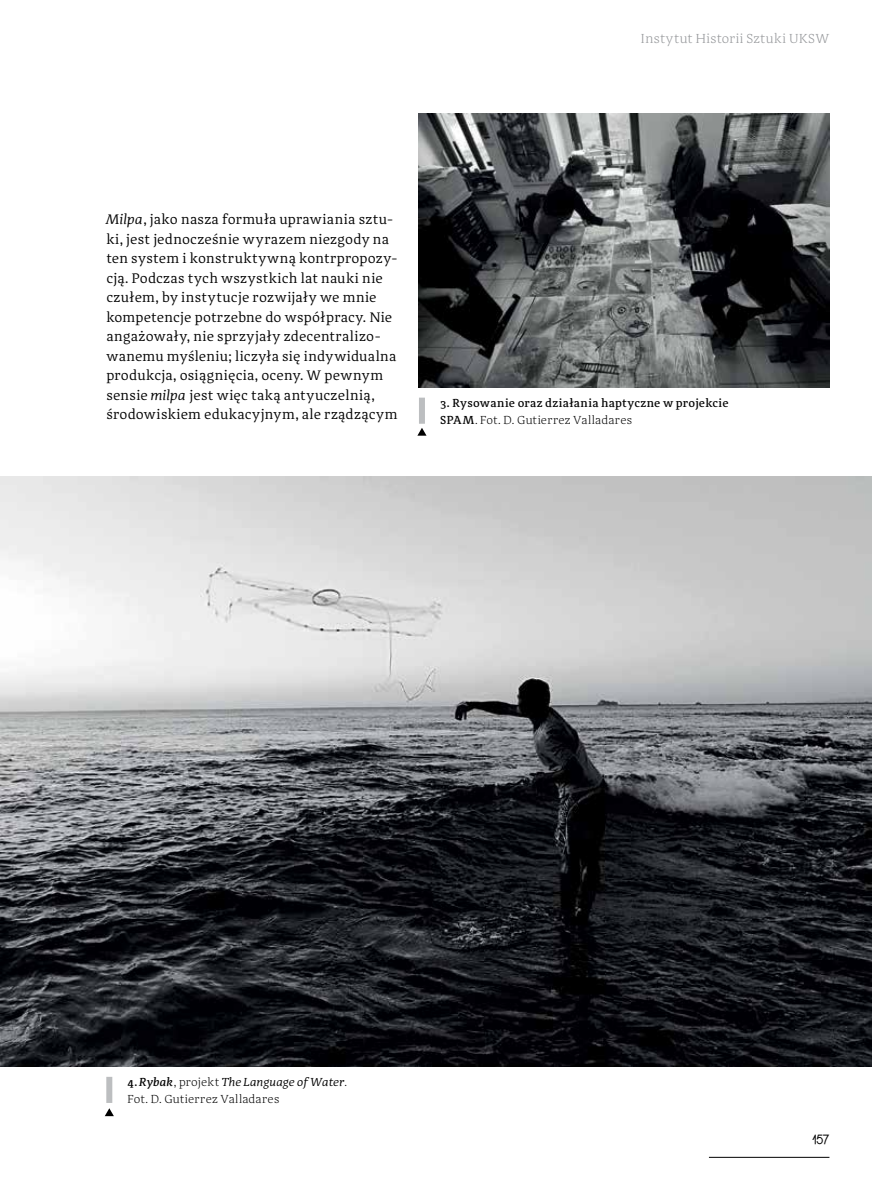
<style>
.page{position:relative;width:872px;height:1191px;background:#fff}
.page>*{position:absolute;margin:0;border:0;box-sizing:border-box;transform-origin:0 0}
.t1{font:14.25px/19.5px "Adagio Serif";letter-spacing:.015em;color:#000}
.t2{font:300 13.5px "Adagio Serif";letter-spacing:.03em;color:#939598}
.t3{font:500 12px/16.5px "Adagio Serif";letter-spacing:.02em;color:#000}
.t4{font:300 12px/16.5px "Adagio Serif";letter-spacing:.02em;color:#000}
.t5{font:100 12px "Nordica";color:#000}
.s1{font-style:italic}
.s2{font-weight:300}
.s3{font-weight:500}
.s4{font-weight:500;font-style:italic}
.s5{font-weight:400;font-style:italic}
</style>
<div class="page">
<hr style="left:709px;top:1157px;width:120px;height:1px;background:#000">
<img style="left:419px;top:113px;width:410px;height:274px">
<img style="left:0;top:476px;width:872px;height:590px">
<div style="left:419px;top:397px;width:6px;height:27px;background:#bcbec0"></div>
<div style="left:106px;top:1076px;width:6px;height:27px;background:#bcbec0"></div>
<svg style="left:417px;top:428px;width:9px;height:8px"></svg>
<svg style="left:105px;top:1108px;width:9px;height:8px"></svg>
<p class="t2" style="left:641px;top:30px;width:190px">Instytut Historii Sztuki UKSW</p>
<p class="t1" style="left:106px;top:210px;width:293px"><span class="s1">Milpa</span>, jako nasza formuła uprawiania sztu&shy;ki, jest jednocześnie wyrazem niezgody na ten system i konstruktywną kontrpropozy&shy;cją. Podczas tych wszystkich lat nauki nie czułem, by instytucje rozwijały we mnie kompetencje potrzebne do współpracy. Nie angażowały, nie sprzyjały zdecentralizo&shy;wanemu myśleniu; liczyła się indywidualna produkcja, osiągnięcia, oceny. W pewnym sensie <span class="s1">milpa</span> jest więc taką antyuczelnią, środowiskiem edukacyjnym, ale rządzącym</p>
<p class="t3" style="left:440px;top:395px;width:290px">3. Rysowanie oraz działania haptyczne w projekcie<br>SPAM<span class="s2">. Fot. D. Gutierrez Valladares</span></p>
<p class="t4" style="left:128px;top:1074px;width:221px"><span class="s3">4.</span> <span class="s4">Rybak</span>, projekt <span class="s5">The Language of Water</span>.<br>Fot. D. Gutierrez Valladares</p>
<p class="t5" style="left:813px;top:1134px;width:18px">157</p>
</div>
